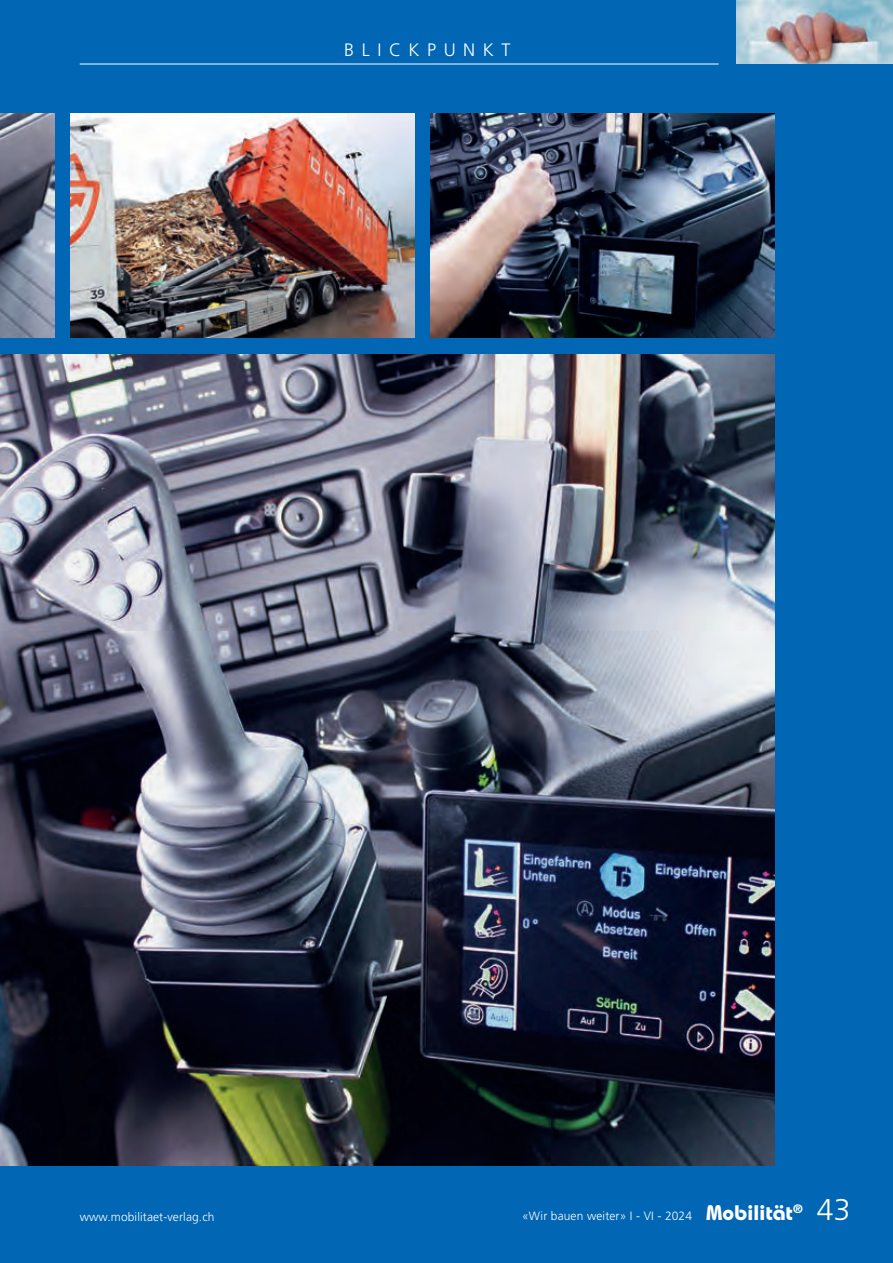
<style>
.page{position:relative;width:893px;height:1263px;background:#0166b3}
.page>*{position:absolute;margin:0;border:0;box-sizing:border-box;transform-origin:0 0}
.t1{font:300 30px "Frutiger LT Std";color:#fff}
.t2{font:300 18px "Frutiger LT Std";letter-spacing:.42em;color:#fff}
.t3{font:300 12px "Frutiger LT Std";letter-spacing:.01em;color:#fff}
.s1{font-family:"Bauhaus Std";font-weight:700;font-size:21px}
</style>
<div class="page">
<img style="left:0;top:355px;width:775px;height:811px">
<img style="left:431px;top:114px;width:344px;height:223px">
<img style="left:70px;top:114px;width:345px;height:223px">
<img style="left:0;top:114px;width:54px;height:223px">
<hr style="left:80px;top:64px;width:639px;height:1px;background:#fff">
<img style="left:736px;top:0;width:157px;height:64px">
<h2 class="t2" style="left:344px;top:40px;width:168px">BLICKPUNKT</h2>
<p class="t3" style="left:80px;top:1210px;width:136px">www.mobilitaet-verlag.ch</p>
<p class="t3" style="left:522px;top:1208px;width:282px">«Wir bauen weiter» I - VI - 2024 <span class="s1">Mobilität</span><sup>®</sup></p>
<h1 class="t1" style="left:817px;top:1192px;width:35px">43</h1>
</div>
